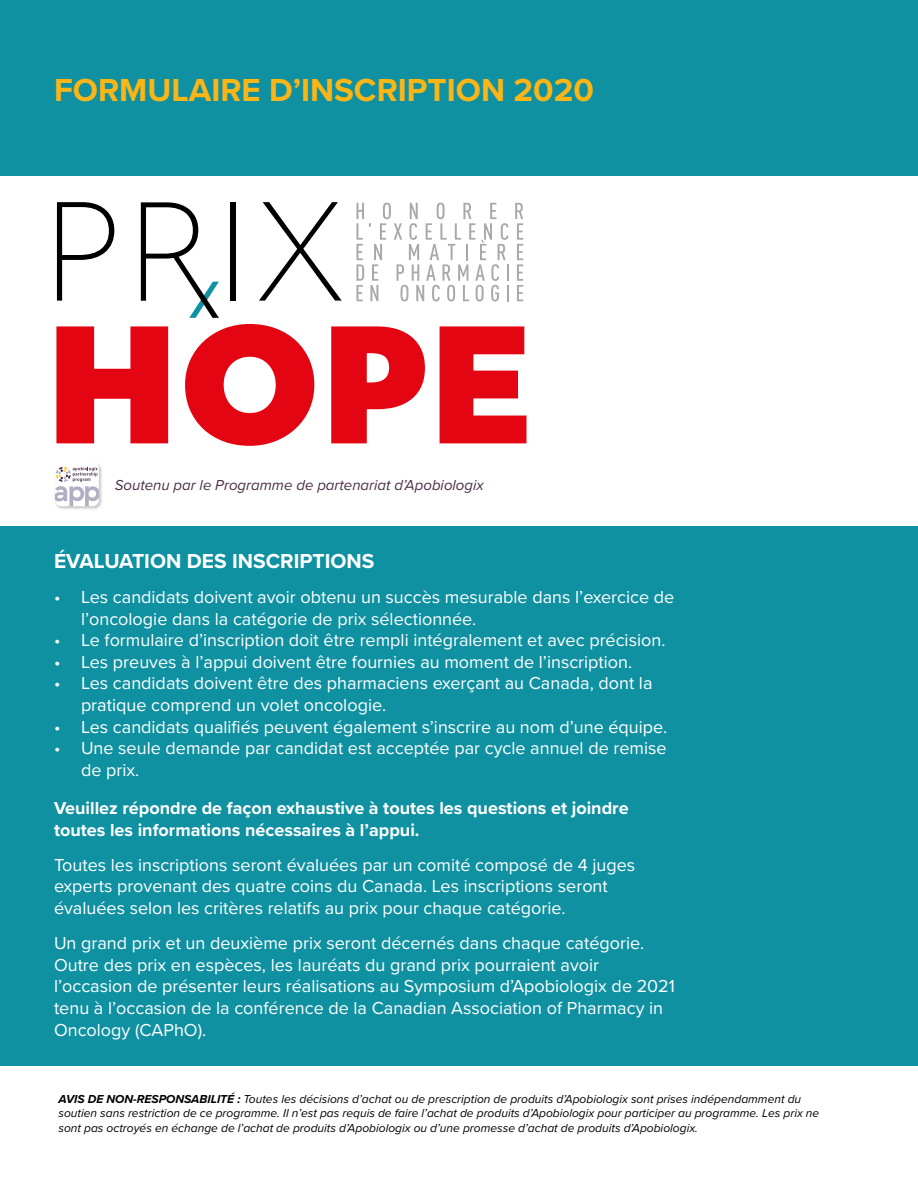
<style>
.page{position:relative;width:918px;height:1188px;background:#fff}
.page>*{position:absolute;margin:0;border:0;box-sizing:border-box;transform-origin:0 0}
.t1{font:700 33px "Proxima Nova";color:#fab517}
.t2{font:700 21px "Proxima Nova";color:#fff}
.t3{font:18px/21.6px "Proxima Nova";color:#fff}
.t4{font:700 18px/21.6px "Proxima Nova";color:#fff}
.t5{font:italic 15px "Proxima Nova";color:#4b2f47}
.t6{font:italic 12px/14.4px "Proxima Nova";color:#000}
.s1{font-weight:700}
</style>
<div class="page">
<div style="left:0;top:0;width:918px;height:176px;background:#0f91a1"></div>
<div style="left:0;top:526px;width:918px;height:540px;background:#0f91a1"></div>
<img style="left:54px;top:465px;width:48px;height:44px">
<svg style="left:55px;top:464px;width:44px;height:42px"></svg>
<svg style="left:356px;top:203px;width:153px;height:98px"></svg>
<svg style="left:515px;top:203px;width:8px;height:98px"></svg>
<svg style="left:57px;top:202px;width:57px;height:99px"></svg>
<div style="left:230px;top:202px;width:6px;height:99px;background:#000"></div>
<svg style="left:259px;top:202px;width:83px;height:99px"></svg>
<svg style="left:56px;top:326px;width:112px;height:117px"></svg>
<svg style="left:185px;top:324px;width:129px;height:122px"></svg>
<svg style="left:331px;top:326px;width:94px;height:117px"></svg>
<svg style="left:440px;top:326px;width:87px;height:117px"></svg>
<svg style="left:141px;top:202px;width:78px;height:116px"></svg>
<h1 class="t1" style="left:54px;top:65px;width:542px">FORMULAIRE D’INSCRIPTION 2020</h1>
<p class="t5" style="left:115px;top:474px;width:371px">Soutenu par le Programme de partenariat d’Apobiologix</p>
<p class="t2" style="left:54px;top:545px;width:322px">ÉVALUATION DES INSCRIPTIONS</p>
<p class="t3" style="left:81px;top:585px;width:595px;text-indent:-27px">• Les candidats doivent avoir obtenu un succès mesurable dans l’exercice de l’oncologie dans la catégorie de prix sélectionnée.</p>
<p class="t3" style="left:54px;top:629px;width:613px">• Le formulaire d’inscription doit être rempli intégralement et avec précision.</p>
<p class="t3" style="left:54px;top:650px;width:580px">• Les preuves à l’appui doivent être fournies au moment de l’inscription.</p>
<p class="t3" style="left:81px;top:672px;width:573px;text-indent:-27px">• Les candidats doivent être des pharmaciens exerçant au Canada, dont la pratique comprend un volet oncologie.</p>
<p class="t3" style="left:54px;top:715px;width:615px">• Les candidats qualifiés peuvent également s’inscrire au nom d’une équipe.</p>
<p class="t3" style="left:81px;top:737px;width:587px;text-indent:-27px">• Une seule demande par candidat est acceptée par cycle annuel de remise de prix.</p>
<p class="t4" style="left:54px;top:797px;width:576px">Veuillez répondre de façon exhaustive à toutes les questions et joindre toutes les informations nécessaires à l’appui.</p>
<p class="t3" style="left:54px;top:853px;width:583px">Toutes les inscriptions seront évaluées par un comité composé de 4 juges experts provenant des quatre coins du Canada. Les inscriptions seront évaluées selon les critères relatifs au prix pour chaque catégorie.</p>
<p class="t3" style="left:54px;top:932px;width:623px">Un grand prix et un deuxième prix seront décernés dans chaque catégorie.<br>Outre des prix en espèces, les lauréats du grand prix pourraient avoir l’occasion de présenter leurs réalisations au Symposium d’Apobiologix de 2021 tenu à l’occasion de la conférence de la Canadian Association of Pharmacy in Oncology (CAPhO).</p>
<p class="t6" style="left:58px;top:1091px;width:762px"><span class="s1">AVIS DE NON-RESPONSABILITÉ :</span> Toutes les décisions d’achat ou de prescription de produits d’Apobiologix sont prises indépendamment du soutien sans restriction de ce programme. Il n’est pas requis de faire l’achat de produits d’Apobiologix pour participer au programme. Les prix ne sont pas octroyés en échange de l’achat de produits d’Apobiologix ou d’une promesse d’achat de produits d’Apobiologix.</p>
</div>
